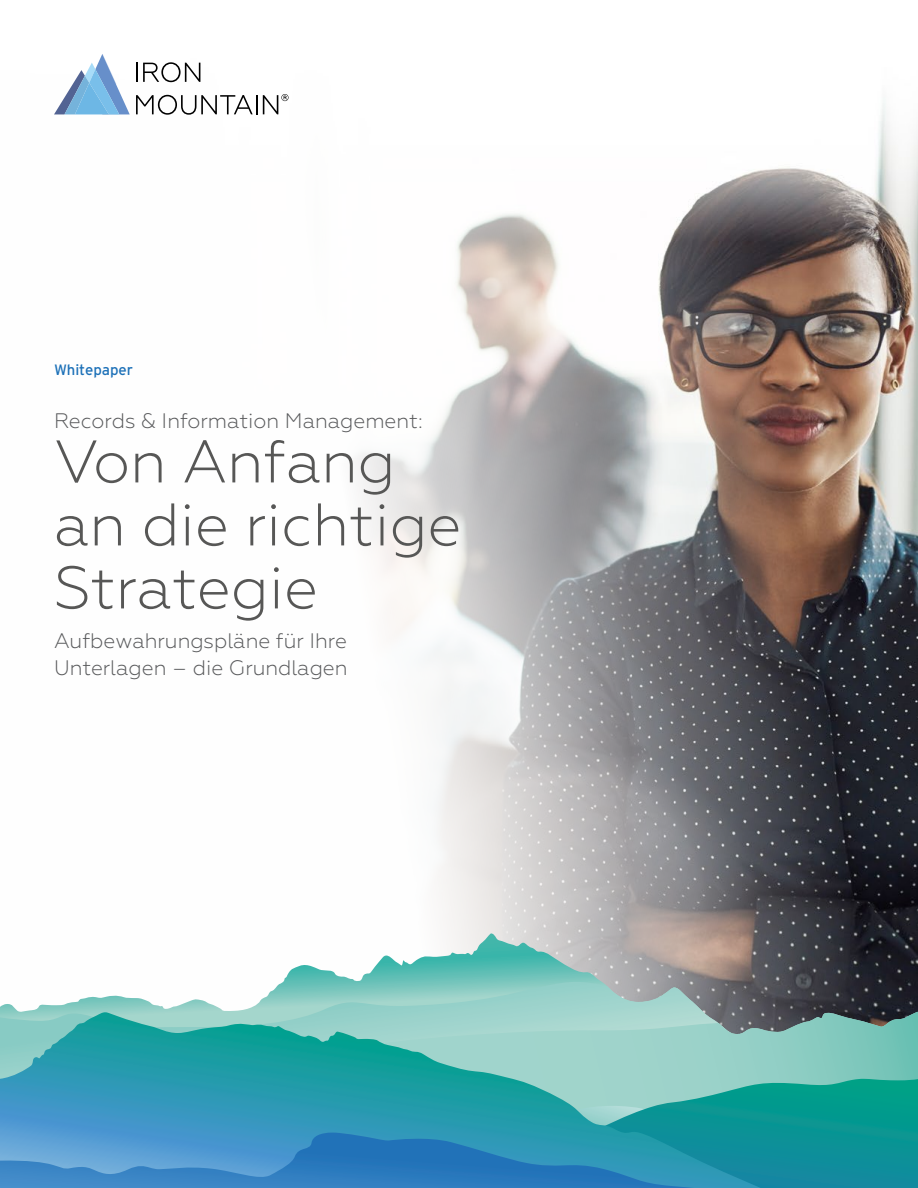
<style>
.page{position:relative;width:918px;height:1188px;background:#fff}
.page>*{position:absolute;margin:0;border:0;box-sizing:border-box;transform-origin:0 0}
.t1{font:300 60px/63px "Geometria";color:#575756}
.t2{font:300 21px/27px "Geometria";color:#58595b}
.t3{font:15px "Interstate";color:#1d71b8}
</style>
<div class="page">
<img style="left:54px;top:62px;width:864px;height:871px">
<svg style="left:283px;top:933px;width:635px;height:79px"></svg>
<svg style="left:0;top:982px;width:730px;height:30px"></svg>
<svg style="left:761px;top:1012px;width:157px;height:67px;background:#76b4ab"></svg>
<svg style="left:0;top:1012px;width:761px;height:67px;background:#68bcb8"></svg>
<svg style="left:0;top:1079px;width:918px;height:109px;background:#2f96b3"></svg>
<svg style="left:54px;top:54px;width:76px;height:60px"></svg>
<svg style="left:136px;top:62px;width:64px;height:20px"></svg>
<svg style="left:136px;top:94px;width:153px;height:21px"></svg>
<p class="t3" style="left:54px;top:359px;width:81px">Whitepaper</p>
<p class="t2" style="left:54px;top:407px;width:370px">Records &amp; Information Management:</p>
<h1 class="t1" style="left:54px;top:430px;width:409px">Von Anfang an die richtige<br>Strategie</h1>
<p class="t2" style="left:54px;top:627px;width:295px">Aufbewahrungspläne für Ihre<br>Unterlagen – die Grundlagen</p>
</div>
